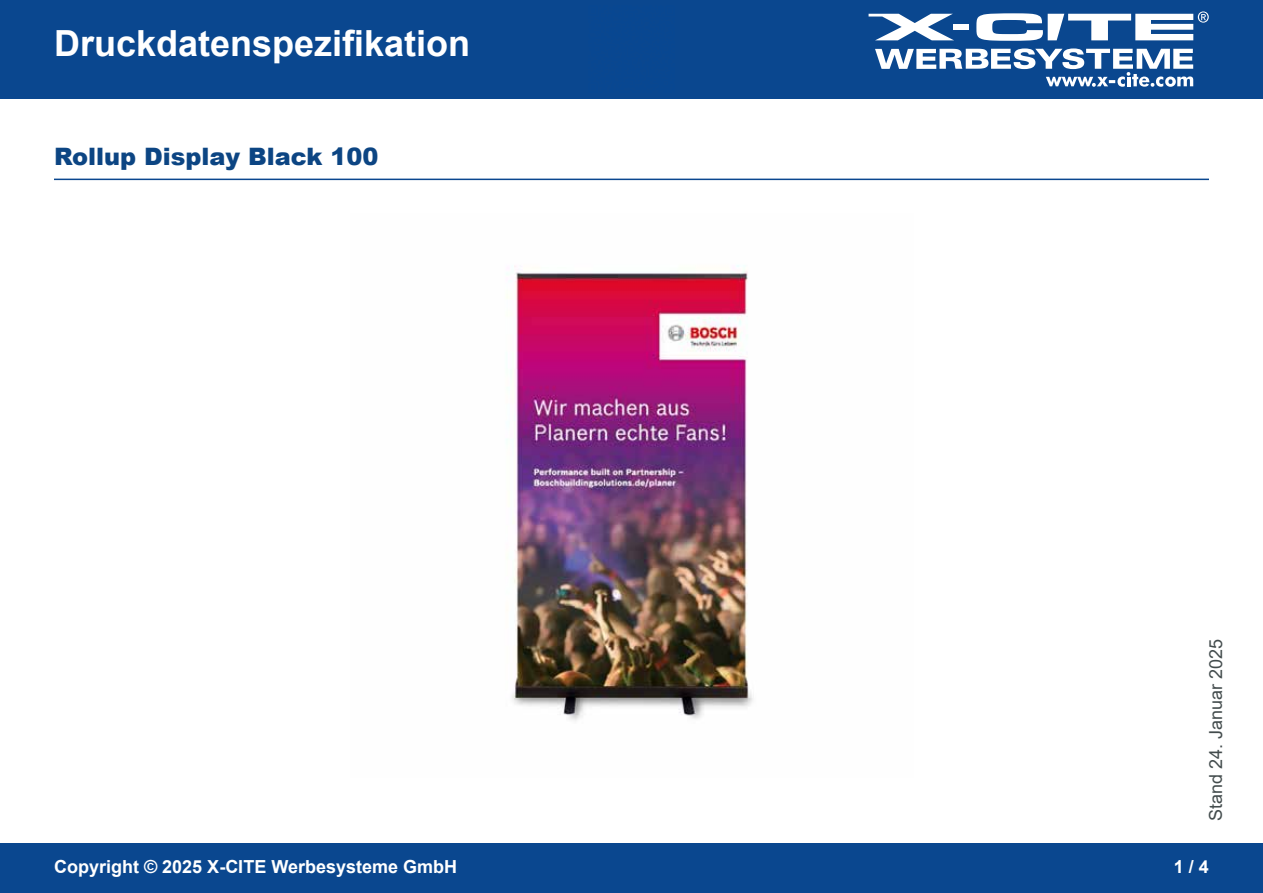
<style>
.page{position:relative;width:1263px;height:893px;background:#fff}
.page>*{position:absolute;margin:0;border:0;box-sizing:border-box;transform-origin:0 0}
.t1{font:700 36px "Arial";color:#fff}
.t2{font:900 24px "Arial";color:#0c4583}
.t3{font:700 18px "Arial";color:#fff}
.t4{font:18px "Arial";color:#434c4d}
</style>
<div class="page">
<div style="left:0;top:0;width:1263px;height:98px;background:#0a478f"></div>
<div style="left:0;top:844px;width:1263px;height:49px;background:#0a478f"></div>
<svg style="left:868px;top:14px;width:85px;height:26px"></svg>
<div style="left:953px;top:24px;width:15px;height:6px;background:#fff"></div>
<svg style="left:875px;top:48px;width:318px;height:39px"></svg>
<svg style="left:976px;top:11px;width:233px;height:30px"></svg>
<hr style="left:54px;top:179px;width:1155px;height:1px;background:#0a478f">
<img style="left:507px;top:265px;width:246px;height:456px">
<h1 class="t1" style="left:54px;top:18px;width:418px">Druckdatenspezifikation</h1>
<h2 class="t2" style="left:54px;top:139px;width:326px">Rollup Display Black 100</h2>
<p class="t4" style="left:1203px;top:821px;width:184px;rotate:-90deg">Stand 24. Januar 2025</p>
<p class="t3" style="left:54px;top:854px;width:405px">Copyright © 2025 X-CITE Werbesysteme GmbH</p>
<p class="t3" style="left:1174px;top:854px;width:37px">1 / 4</p>
</div>
